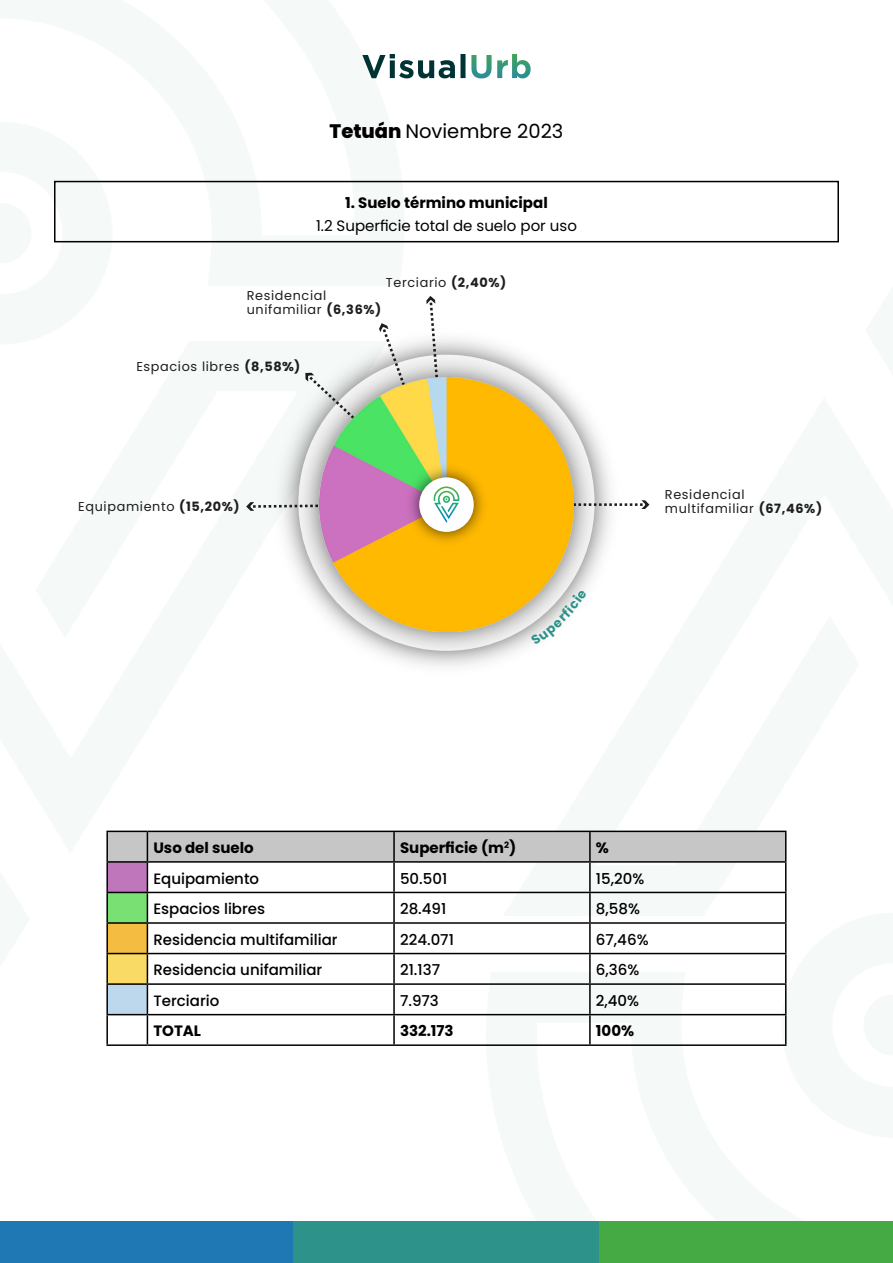
<style>
.page{position:relative;width:893px;height:1263px;background:#fff}
.page>*{position:absolute;margin:0;border:0;box-sizing:border-box;transform-origin:0 0}
.t1{font:19.5px "Poppins";color:#000}
.t2{font:500 15px "Poppins";color:#000}
.t3{font:700 15px "Poppins";color:#000}
.t4{font:15px "Poppins";color:#000}
.t5{font:12.75px/14.1px "Poppins";letter-spacing:.05em;color:#1d1d1b}
.s1{font-weight:800}
.s2{font-weight:700}
</style>
<div class="page">
<div style="left:0;top:1221px;width:293px;height:42px;background:#1f78b4"></div>
<div style="left:293px;top:1221px;width:307px;height:42px;background:#2c928a"></div>
<div style="left:600px;top:1221px;width:293px;height:42px;background:#45aa44"></div>
<svg style="left:362px;top:54px;width:103px;height:24px"></svg>
<svg style="left:471px;top:54px;width:60px;height:24px"></svg>
<div style="left:54px;top:181px;width:785px;height:61px;border:2px solid #000"></div>
<hr style="left:106px;top:831px;width:41px;height:1px;background:#000">
<hr style="left:106px;top:832px;width:2px;height:29px;background:#000">
<hr style="left:106px;top:861px;width:41px;height:2px;background:#000">
<hr style="left:106px;top:863px;width:2px;height:29px;background:#000">
<hr style="left:106px;top:892px;width:41px;height:1px;background:#000">
<hr style="left:106px;top:893px;width:2px;height:29px;background:#000">
<hr style="left:106px;top:922px;width:41px;height:2px;background:#000">
<hr style="left:106px;top:924px;width:2px;height:29px;background:#000">
<hr style="left:106px;top:953px;width:41px;height:1px;background:#000">
<hr style="left:106px;top:954px;width:2px;height:29px;background:#000">
<hr style="left:106px;top:983px;width:41px;height:2px;background:#000">
<hr style="left:106px;top:985px;width:2px;height:29px;background:#000">
<hr style="left:106px;top:1014px;width:41px;height:1px;background:#000">
<hr style="left:106px;top:1015px;width:2px;height:29px;background:#000">
<svg style="left:107px;top:831px;width:679px;height:213px"></svg>
<hr style="left:106px;top:1044px;width:41px;height:2px;background:#000">
<hr style="left:147px;top:1044px;width:247px;height:2px;background:#000">
<hr style="left:394px;top:1044px;width:196px;height:2px;background:#000">
<hr style="left:590px;top:1044px;width:196px;height:2px;background:#000">
<svg style="left:246px;top:296px;width:403px;height:215px"></svg>
<img style="left:287px;top:344px;width:319px;height:321px">
<img style="left:319px;top:377px;width:255px;height:255px">
<img style="left:400px;top:458px;width:93px;height:93px">
<div style="left:419px;top:477px;width:55px;height:55px;background:#fff;border-radius:50%"></div>
<img style="left:433px;top:486px;width:27px;height:37px">
<svg style="left:530px;top:589px;width:57px;height:56px"></svg>
<h1 class="t1" style="left:330px;top:120px;width:235px"><span class="s1">Tetuán</span> Noviembre 2023</h1>
<p class="t3" style="left:345px;top:194px;width:204px">1. Suelo término municipal</p>
<p class="t4" style="left:316px;top:217px;width:262px">1.2 Superficie total de suelo por uso</p>
<p class="t5" style="left:386px;top:275px;width:122px">Terciario <span class="s2">(2,40%)</span></p>
<p class="t5" style="left:247px;top:288px;width:136px">Residencial unifamiliar <span class="s2">(6,36%)</span></p>
<p class="t5" style="left:136px;top:360px;width:165px">Espacios libres <span class="s2">(8,58%)</span></p>
<p class="t5" style="left:78px;top:500px;width:163px">Equipamiento <span class="s2">(15,20%)</span></p>
<p class="t5" style="left:665px;top:488px;width:159px">Residencial multifamiliar <span class="s2">(67,46%)</span></p>
<p class="t3" style="left:153px;top:839px;width:102px">Uso del suelo</p>
<p class="t3" style="left:400px;top:839px;width:118px">Superficie (m<sup>2</sup>)</p>
<p class="t3" style="left:596px;top:839px;width:15px">%</p>
<p class="t2" style="left:153px;top:870px;width:107px">Equipamiento</p>
<p class="t2" style="left:400px;top:870px;width:49px">50.501</p>
<p class="t2" style="left:596px;top:870px;width:50px">15,20%</p>
<p class="t2" style="left:153px;top:900px;width:113px">Espacios libres</p>
<p class="t2" style="left:400px;top:900px;width:48px">28.491</p>
<p class="t2" style="left:596px;top:900px;width:46px">8,58%</p>
<p class="t2" style="left:153px;top:931px;width:186px">Residencia multifamiliar</p>
<p class="t2" style="left:400px;top:931px;width:55px">224.071</p>
<p class="t2" style="left:596px;top:931px;width:54px">67,46%</p>
<p class="t2" style="left:153px;top:961px;width:170px">Residencia unifamiliar</p>
<p class="t2" style="left:400px;top:961px;width:42px">21.137</p>
<p class="t2" style="left:596px;top:961px;width:45px">6,36%</p>
<p class="t2" style="left:153px;top:992px;width:67px">Terciario</p>
<p class="t2" style="left:400px;top:992px;width:40px">7.973</p>
<p class="t2" style="left:596px;top:992px;width:45px">2,40%</p>
<p class="t3" style="left:153px;top:1022px;width:49px">TOTAL</p>
<p class="t3" style="left:400px;top:1022px;width:55px">332.173</p>
<p class="t3" style="left:596px;top:1022px;width:40px">100%</p>
</div>
